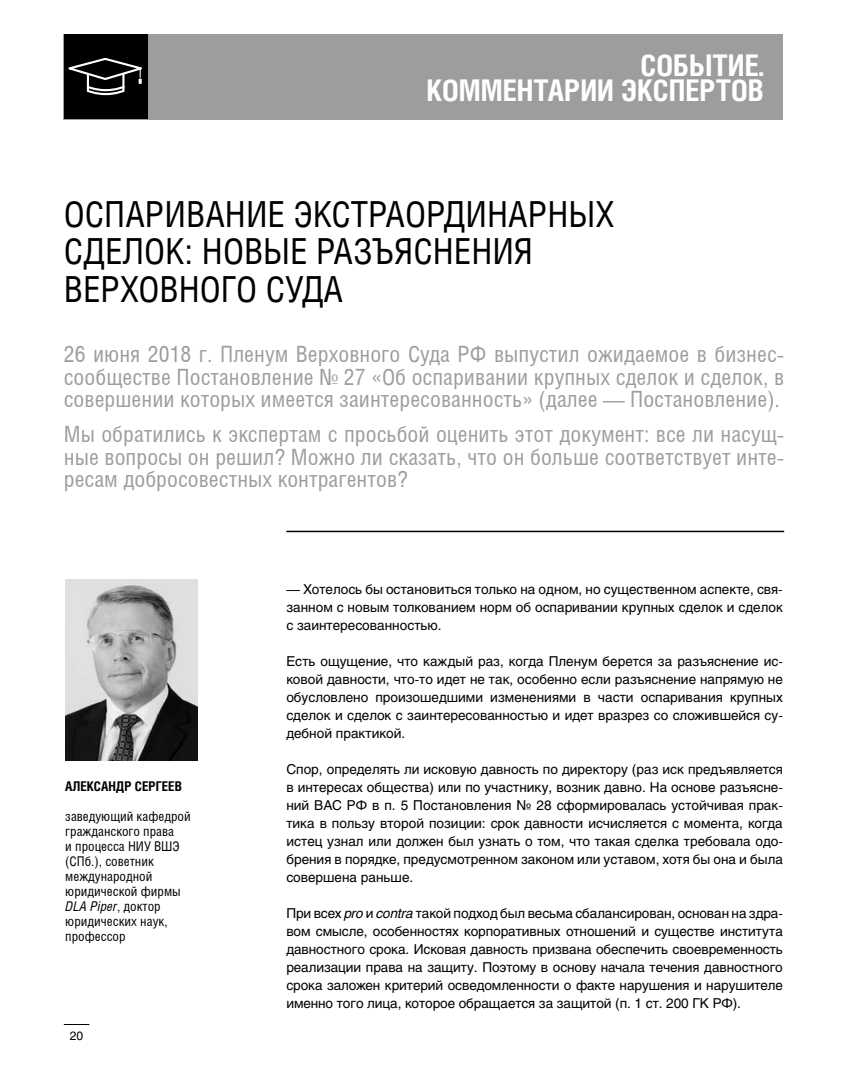
<style>
.page{position:relative;width:851px;height:1089px;background:#fff}
.page>*{position:absolute;margin:0;border:0;box-sizing:border-box;transform-origin:0 0}
.t1{font:36px/37.5px "Helios Cond";color:#000}
.t2{font:700 30px/25.5px "Helios Cond";color:#fff;text-align:right}
.t3{font:22.5px/22.5px "Helios Cond";color:#9d9d9c;text-align:justify}
.t4{font:13.5px/18px "Helios";color:#000;text-align:justify}
.t5{font:13.5px/15px "Helios Cond";color:#000}
.t6{font:700 13.5px "Helios Cond";color:#000}
.t7{font:12px "Helios";color:#000}
.s1{font-style:italic}
</style>
<div class="page">
<svg style="left:64px;top:1024px;width:25px;height:1px"></svg>
<hr style="left:286px;top:530px;width:498px;height:2px;background:#000">
<div style="left:64px;top:34px;width:718px;height:85px;background:#9d9d9c"></div>
<div style="left:64px;top:35px;width:84px;height:84px;background:#000"></div>
<svg style="left:68px;top:57px;width:74px;height:39px"></svg>
<img style="left:65px;top:580px;width:132px;height:180px">
<h2 class="t2" style="left:426px;top:52px;width:338px">СОБЫТИЕ.<br>КОММЕНТАРИИ ЭКСПЕРТОВ</h2>
<h1 class="t1" style="left:64px;top:195px;width:552px">ОСПАРИВАНИЕ ЭКСТРАОРДИНАРНЫХ<br>СДЕЛОК: НОВЫЕ РАЗЪЯСНЕНИЯ<br>ВЕРХОВНОГО СУДА</h1>
<h3 class="t3" style="left:64px;top:342px;width:722px">26 июня 2018 г. Пленум Верховного Суда РФ выпустил ожидаемое в бизнес&shy;сообществе Постановление № 27 «Об оспаривании крупных сделок и сделок, в совершении которых имеется заинтересованность» (далее — Постановление).</h3>
<h3 class="t3" style="left:64px;top:422px;width:722px">Мы обратились к экспертам с просьбой оценить этот документ: все ли насущ&shy;ные вопросы он решил? Можно ли сказать, что он больше соответствует инте&shy;ресам добросовестных контрагентов?</h3>
<p class="t6" style="left:65px;top:778px;width:118px">АЛЕКСАНДР СЕРГЕЕВ</p>
<p class="t5" style="left:65px;top:808px;width:127px">заведующий кафедрой гражданского права<br>и процесса НИУ ВШЭ (СПб.), советник международной юридической фирмы<br><span class="s1">DLA Piper</span>, доктор юридических наук, профессор</p>
<p class="t7" style="left:70px;top:1027px;width:15px">20</p>
<p class="t4" style="left:286px;top:580px;width:498px">— Хотелось бы остановиться только на одном, но существенном аспекте, свя&shy;занном с новым толкованием норм об оспаривании крупных сделок и сделок с заинтересованностью.</p>
<p class="t4" style="left:286px;top:652px;width:498px">Есть ощущение, что каждый раз, когда Пленум берется за разъяснение ис&shy;ковой давности, что-то идет не так, особенно если разъяснение напрямую не обусловлено произошедшими изменениями в части оспаривания крупных сделок и сделок с заинтересованностью и идет вразрез со сложившейся су&shy;дебной практикой.</p>
<p class="t4" style="left:286px;top:760px;width:498px">Спор, определять ли исковую давность по директору (раз иск предъявляется в интересах общества) или по участнику, возник давно. На основе разъясне&shy;ний ВАС РФ в п. 5 Постановления № 28 сформировалась устойчивая прак&shy;тика в пользу второй позиции: срок давности исчисляется с момента, когда истец узнал или должен был узнать о том, что такая сделка требовала одо&shy;брения в порядке, предусмотренном законом или уставом, хотя бы она и была совершена раньше.</p>
<p class="t4" style="left:286px;top:904px;width:498px">При всех <span class="s1">pro</span> и <span class="s1">contra</span> такой подход был весьма сбалансирован, основан на здра&shy;вом смысле, особенностях корпоративных отношений и существе института давностного срока. Исковая давность призвана обеспечить своевременность реализации права на защиту. Поэтому в основу начала течения давностного срока заложен критерий осведомленности о факте нарушения и нарушителе именно того лица, которое обращается за защитой (п. 1 ст. 200 ГК РФ).</p>
</div>
